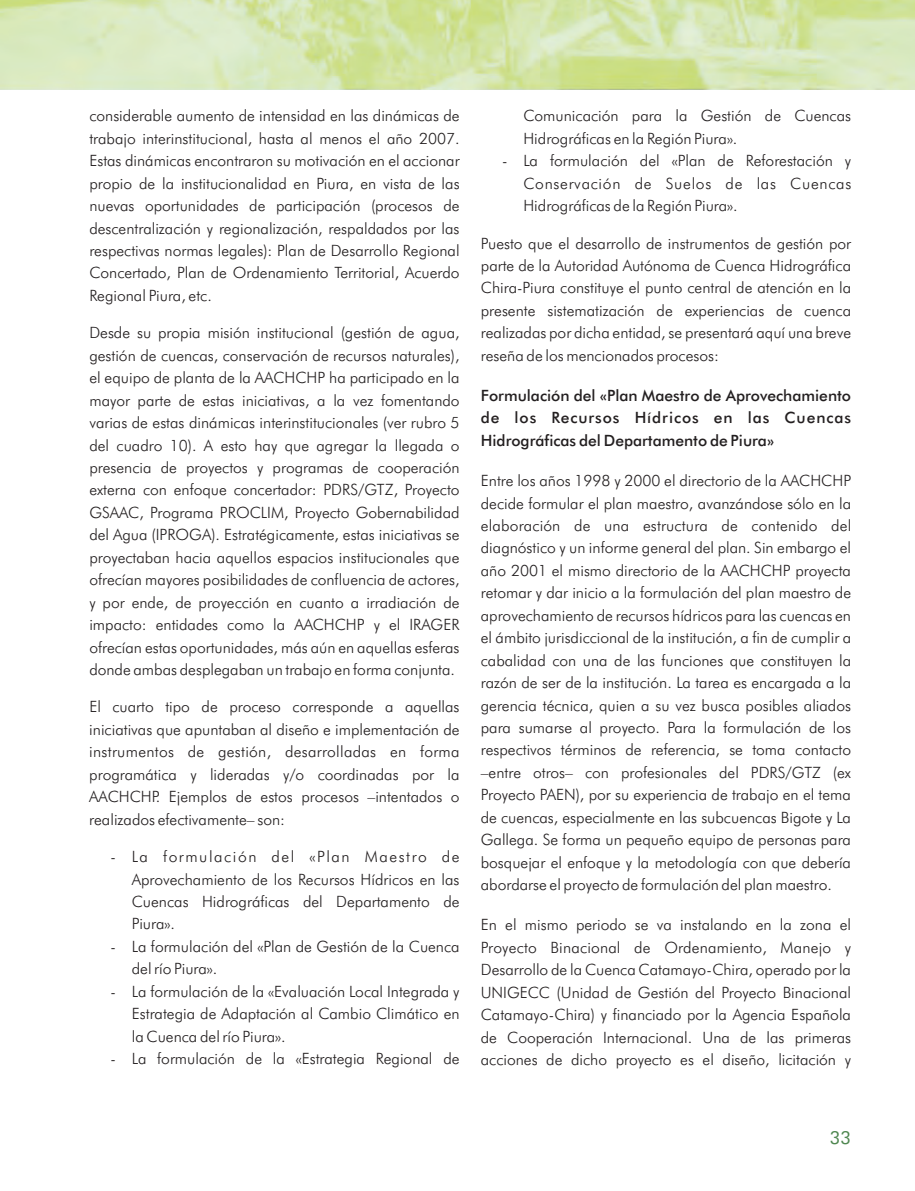
<style>
.page{position:relative;width:915px;height:1191px;background:#fff}
.page>*{position:absolute;margin:0;border:0;box-sizing:border-box;transform-origin:0 0}
.t1{font:18px "Futura BT";color:#4f8750}
.t2{font:300 15.6px/22.5px "Futura BT";color:#231f20;text-align:justify}
.t3{font:500 15.6px/22.5px "Futura BT";color:#231f20;text-align:justify}
</style>
<div class="page">
<img style="left:0;top:0;width:914px;height:89px">
<p class="t2" style="left:89px;top:106px;width:371px">considerable aumento de intensidad en las dinámicas de trabajo interinstitucional, hasta al menos el año 2007.<br>Estas dinámicas encontraron su motivación en el accionar propio de la institucionalidad en Piura, en vista de las nuevas oportunidades de participación (procesos de descentralización y regionalización, respaldados por las respectivas normas legales): Plan de Desarrollo Regional Concertado, Plan de Ordenamiento Territorial, Acuerdo Regional Piura, etc.</p>
<p class="t2" style="left:89px;top:323px;width:371px">Desde su propia misión institucional (gestión de agua, gestión de cuencas, conservación de recursos naturales), el equipo de planta de la AACHCHP ha participado en la mayor parte de estas iniciativas, a la vez fomentando varias de estas dinámicas interinstitucionales (ver rubro 5 del cuadro 10). A esto hay que agregar la llegada o presencia de proyectos y programas de cooperación externa con enfoque concertador: PDRS/GTZ, Proyecto GSAAC, Programa PROCLIM, Proyecto Gobernabilidad del Agua (IPROGA). Estratégicamente, estas iniciativas se proyectaban hacia aquellos espacios institucionales que ofrecían mayores posibilidades de confluencia de actores, y por ende, de proyección en cuanto a irradiación de impacto: entidades como la AACHCHP y el IRAGER ofrecían estas oportunidades, más aún en aquellas esferas donde ambas desplegaban un trabajo en forma conjunta.</p>
<p class="t2" style="left:89px;top:697px;width:372px">El cuarto tipo de proceso corresponde a aquellas iniciativas que apuntaban al diseño e implementación de instrumentos de gestión, desarrolladas en forma programática y lideradas y/o coordinadas por la AACHCHP. Ejemplos de estos procesos –intentados o realizados efectivamente– son:</p>
<p class="t2" style="left:132px;top:846px;width:329px;text-indent:-21px">- La formulación del «Plan Maestro de Aprovechamiento de los Recursos Hídricos en las Cuencas Hidrográficas del Departamento de Piura».</p>
<p class="t2" style="left:132px;top:936px;width:329px;text-indent:-21px">- La formulación del «Plan de Gestión de la Cuenca del río Piura».</p>
<p class="t2" style="left:132px;top:981px;width:329px;text-indent:-21px">- La formulación de la «Evaluación Local Integrada y Estrategia de Adaptación al Cambio Climático en la Cuenca del río Piura».</p>
<p class="t2" style="left:110px;top:1048px;width:350px">- La formulación de la «Estrategia Regional de</p>
<p class="t2" style="left:523px;top:106px;width:329px">Comunicación para la Gestión de Cuencas<br>Hidrográficas en la Región Piura».</p>
<p class="t2" style="left:523px;top:151px;width:329px;text-indent:-21px">- La formulación del «Plan de Reforestación y Conservación de Suelos de las Cuencas Hidrográficas de la Región Piura».</p>
<p class="t2" style="left:480px;top:233px;width:371px">Puesto que el desarrollo de instrumentos de gestión por parte de la Autoridad Autónoma de Cuenca Hidrográfica Chira-Piura constituye el punto central de atención en la presente sistematización de experiencias de cuenca realizadas por dicha entidad, se presentará aquí una breve reseña de los mencionados procesos:</p>
<p class="t3" style="left:480px;top:386px;width:371px">Formulación del «Plan Maestro de Aprovechamiento de los Recursos Hídricos en las Cuencas Hidrográficas del Departamento de Piura»</p>
<p class="t2" style="left:480px;top:471px;width:372px">Entre los años 1998 y 2000 el directorio de la AACHCHP decide formular el plan maestro, avanzándose sólo en la elaboración de una estructura de contenido del diagnóstico y un informe general del plan. Sin embargo el año 2001 el mismo directorio de la AACHCHP proyecta retomar y dar inicio a la formulación del plan maestro de aprovechamiento de recursos hídricos para las cuencas en el ámbito jurisdiccional de la institución, a fin de cumplir a cabalidad con una de las funciones que constituyen la razón de ser de la institución. La tarea es encargada a la gerencia técnica, quien a su vez busca posibles aliados para sumarse al proyecto. Para la formulación de los respectivos términos de referencia, se toma contacto –entre otros– con profesionales del PDRS/GTZ (ex Proyecto PAEN), por su experiencia de trabajo en el tema de cuencas, especialmente en las subcuencas Bigote y La Gallega. Se forma un pequeño equipo de personas para bosquejar el enfoque y la metodología con que debería abordarse el proyecto de formulación del plan maestro.</p>
<p class="t2" style="left:480px;top:915px;width:372px">En el mismo periodo se va instalando en la zona el Proyecto Binacional de Ordenamiento, Manejo y Desarrollo de la Cuenca Catamayo-Chira, operado por la UNIGECC (Unidad de Gestión del Proyecto Binacional Catamayo-Chira) y financiado por la Agencia Española de Cooperación Internacional. Una de las primeras acciones de dicho proyecto es el diseño, licitación y</p>
<p class="t1" style="left:829px;top:1129px;width:23px">33</p>
</div>
